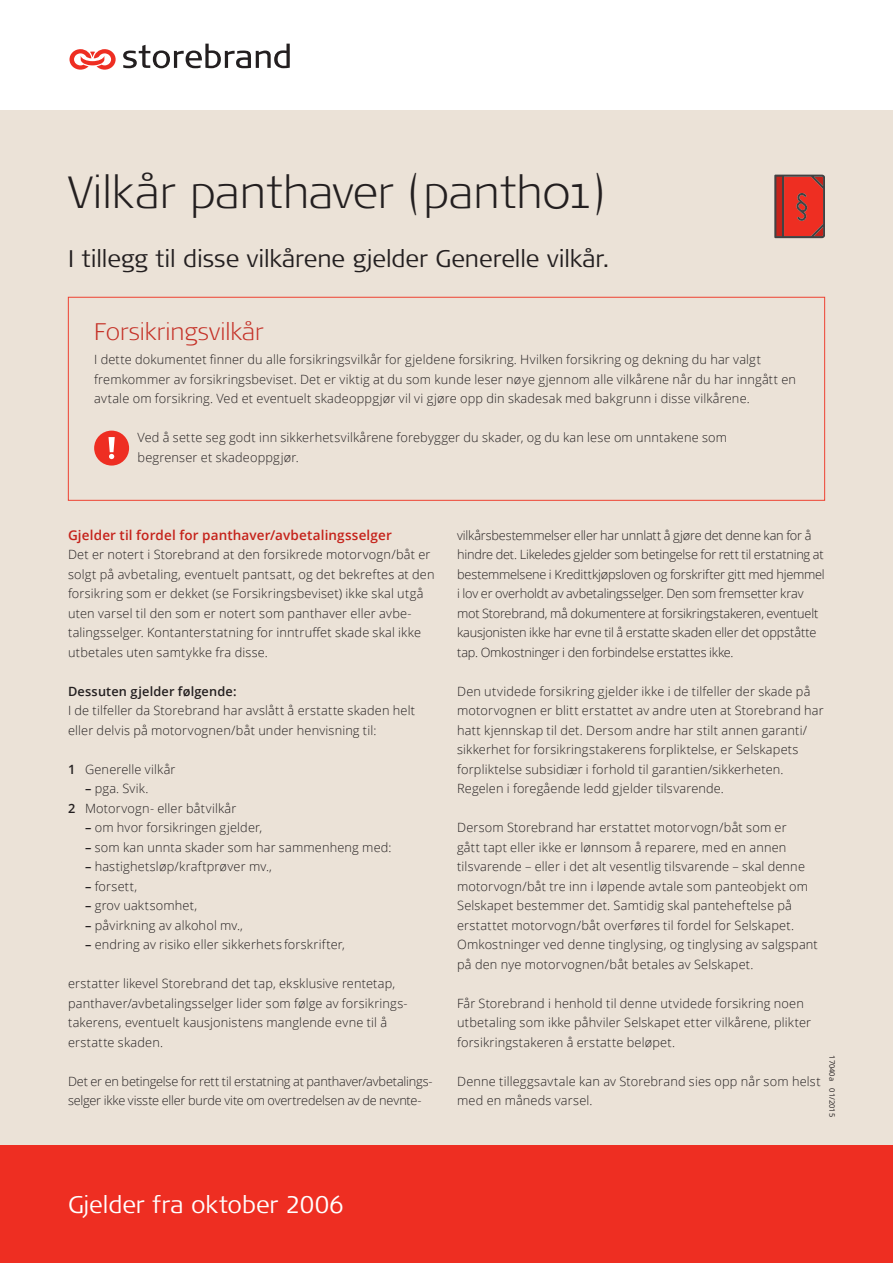
<style>
.page{position:relative;width:893px;height:1263px;background:#fff}
.page>*{position:absolute;margin:0;border:0;box-sizing:border-box;transform-origin:0 0}
.Hovedtittel_30_35__u{font:300 expanded 45px "Signa OT";color:#231f20}
.Tittel_16_20{font:300 24px "Signa Column";letter-spacing:-.005em;color:#231f20}
.Tittel_16_20-2{font:300 24px "Signa Column";letter-spacing:-.005em;color:#fff}
.Faktatittel_16_20{font:300 expanded 24px "Signa OT";letter-spacing:-.005em;color:#c53127}
.Mellomtittel_1__9_13{font:600 13.5px "Open Sans";letter-spacing:.01em;color:#c5221a}
.Brødtekst_8_5_13{font:300 12.75px/19.5px "Open Sans";letter-spacing:.01em;color:#231f20}
.Brødtekst_8_5_13-2{font:300 12.75px/19.5px "Open Sans";letter-spacing:-.015em;color:#231f20}
.Brødtekst_innrykk__a{font:300 12.75px "Open Sans";letter-spacing:.015em;color:#231f20}
.Mellomtittel_2{font:600 12.75px "Open Sans";letter-spacing:.015em;color:#231f20}
.Blankett_nummer_Foto{font:7.5px "Open Sans";color:#231f20}
.s1{font-weight:600}
</style>
<div class="page">
<div style="left:0;top:111px;width:893px;height:1076px;background:#ebe2d7"></div>
<div style="left:0;top:1145px;width:893px;height:118px;background:#ee2e22"></div>
<svg style="left:774px;top:175px;width:51px;height:63px;background:#c1342c"></svg>
<div style="left:68px;top:297px;width:757px;height:204px;border:1px solid #ee4131"></div>
<div style="left:94px;top:431px;width:35px;height:35px;background:#ee2e22;border-radius:50%"></div>
<svg style="left:109px;top:437px;width:6px;height:22px"></svg>
<svg style="left:69px;top:49px;width:47px;height:21px"></svg>
<svg style="left:123px;top:44px;width:167px;height:24px"></svg>
<p class="Hovedtittel_30_35__u" style="left:68px;top:166px;width:538px">Vilkår panthaver (panth01)</p>
<p class="Tittel_16_20" style="left:68px;top:245px;width:543px">I tillegg til disse vilkårene gjelder Generelle vilkår.</p>
<p class="Faktatittel_16_20" style="left:94px;top:318px;width:171px">Forsikringsvilkår</p>
<p class="Brødtekst_8_5_13" style="left:94px;top:349px;width:703px">I dette dokumentet finner du alle forsikringsvilkår for gjeldene forsikring. Hvilken forsikring og dekning du har valgt fremkommer av forsikringsbeviset. Det er viktig at du som kunde leser nøye gjennom alle vilkårene når du har inngått en avtale om forsikring. Ved et eventuelt skadeoppgjør vil vi gjøre opp din skadesak med bakgrunn i disse vilkårene.</p>
<p class="Brødtekst_8_5_13" style="left:138px;top:427px;width:591px">Ved å sette seg godt inn sikkerhetsvilkårene forebygger du skader, og du kan lese om unntakene som begrenser et skadeoppgjør.</p>
<p class="Mellomtittel_1__9_13" style="left:68px;top:525px;width:325px">Gjelder til fordel for panthaver/avbetalingsselger</p>
<p class="Brødtekst_8_5_13" style="left:68px;top:544px;width:368px">Det er notert i Storebrand at den forsikrede motorvogn/båt er solgt på avbetaling, eventuelt pantsatt, og det bekreftes at den forsikring som er dekket (se Forsikringsbeviset) ikke skal utgå uten varsel til den som er notert som panthaver eller avbe&shy;talingsselger. Kontanterstatning for inntruffet skade skal ikke utbetales uten samtykke fra disse.</p>
<p class="Mellomtittel_2" style="left:68px;top:682px;width:170px">Dessuten gjelder følgende:</p>
<p class="Brødtekst_8_5_13" style="left:68px;top:700px;width:349px">I de tilfeller da Storebrand har avslått å erstatte skaden helt eller delvis på motorvognen/båt under henvisning til:</p>
<p class="Brødtekst_innrykk__a" style="left:68px;top:760px;width:109px"><span class="s1">1</span> Generelle vilkår</p>
<p class="Brødtekst_innrykk__a" style="left:85px;top:780px;width:65px"><span class="s1">–</span> pga. Svik.</p>
<p class="Brødtekst_innrykk__a" style="left:68px;top:799px;width:170px"><span class="s1">2</span> Motorvogn- eller båtvilkår</p>
<p class="Brødtekst_innrykk__a" style="left:85px;top:819px;width:179px"><span class="s1">–</span> om hvor forsikringen gjelder,</p>
<p class="Brødtekst_innrykk__a" style="left:85px;top:838px;width:308px"><span class="s1">–</span> som kan unnta skader som har sammenheng med:</p>
<p class="Brødtekst_innrykk__a" style="left:85px;top:858px;width:188px"><span class="s1">–</span> hastighetsløp/kraftprøver mv.,</p>
<p class="Brødtekst_innrykk__a" style="left:85px;top:877px;width:54px"><span class="s1">–</span> forsett,</p>
<p class="Brødtekst_innrykk__a" style="left:85px;top:897px;width:114px"><span class="s1">–</span> grov uaktsomhet,</p>
<p class="Brødtekst_innrykk__a" style="left:85px;top:916px;width:159px"><span class="s1">–</span> påvirkning av alkohol mv.,</p>
<p class="Brødtekst_innrykk__a" style="left:85px;top:936px;width:261px"><span class="s1">–</span> endring av risiko eller sikkerhets forskrifter,</p>
<p class="Brødtekst_8_5_13" style="left:68px;top:973px;width:340px">erstatter likevel Storebrand det tap, eksklusive rentetap, panthaver/avbetalingsselger lider som følge av forsikrings&shy;takerens, eventuelt kausjonistens manglende evne til å erstatte skaden.</p>
<p class="Brødtekst_8_5_13-2" style="left:68px;top:1071px;width:366px">Det er en betingelse for rett til erstatning at panthaver/avbetalings&shy;selger ikke visste eller burde vite om overtredelsen av de nevnte-</p>
<p class="Brødtekst_8_5_13-2" style="left:457px;top:525px;width:369px">vilkårsbestemmelser eller har unnlatt å gjøre det denne kan for å hindre det. Likeledes gjelder som betingelse for rett til erstatning at bestemmelsene i Kredittkjøpsloven og forskrifter gitt med hjemmel i lov er overholdt av avbetalingsselger. Den som fremsetter krav mot Storebrand, må dokumentere at forsikringstakeren, eventuelt kausjonisten ikke har evne til å erstatte skaden eller det oppståtte tap. Omkostninger i den forbindelse erstattes ikke.</p>
<p class="Brødtekst_8_5_13" style="left:457px;top:681px;width:368px">Den utvidede forsikring gjelder ikke i de tilfeller der skade på motorvognen er blitt erstattet av andre uten at Storebrand har hatt kjennskap til det. Dersom andre har stilt annen garanti/ sikkerhet for forsikringstakerens forpliktelse, er Selskapets forpliktelse subsidiær i forhold til garantien/sikkerheten.<br>Regelen i foregående ledd gjelder tilsvarende.</p>
<p class="Brødtekst_8_5_13" style="left:457px;top:817px;width:362px">Dersom Storebrand har erstattet motorvogn/båt som er<br>gått tapt eller ikke er lønnsom å reparere, med en annen tilsvarende – eller i det alt vesentlig tilsvarende – skal denne motorvogn/båt tre inn i løpende avtale som panteobjekt om Selskapet bestemmer det. Samtidig skal panteheftelse på erstattet motorvogn/båt overføres til fordel for Selskapet.<br>Omkostninger ved denne tinglysing, og tinglysing av salgspant på den nye motorvognen/båt betales av Selskapet.</p>
<p class="Brødtekst_8_5_13" style="left:457px;top:993px;width:355px">Får Storebrand i henhold til denne utvidede forsikring noen utbetaling som ikke påhviler Selskapet etter vilkårene, plikter forsikringstakeren å erstatte beløpet.</p>
<p class="Brødtekst_8_5_13" style="left:457px;top:1071px;width:365px">Denne tilleggsavtale kan av Storebrand sies opp når som helst med en måneds varsel.</p>
<p class="Blankett_nummer_Foto" style="left:837px;top:1055px;width:63px;rotate:90deg">17040a 01/2015</p>
<p class="Tittel_16_20-2" style="left:68px;top:1191px;width:277px">Gjelder fra oktober 2006</p>
</div>
